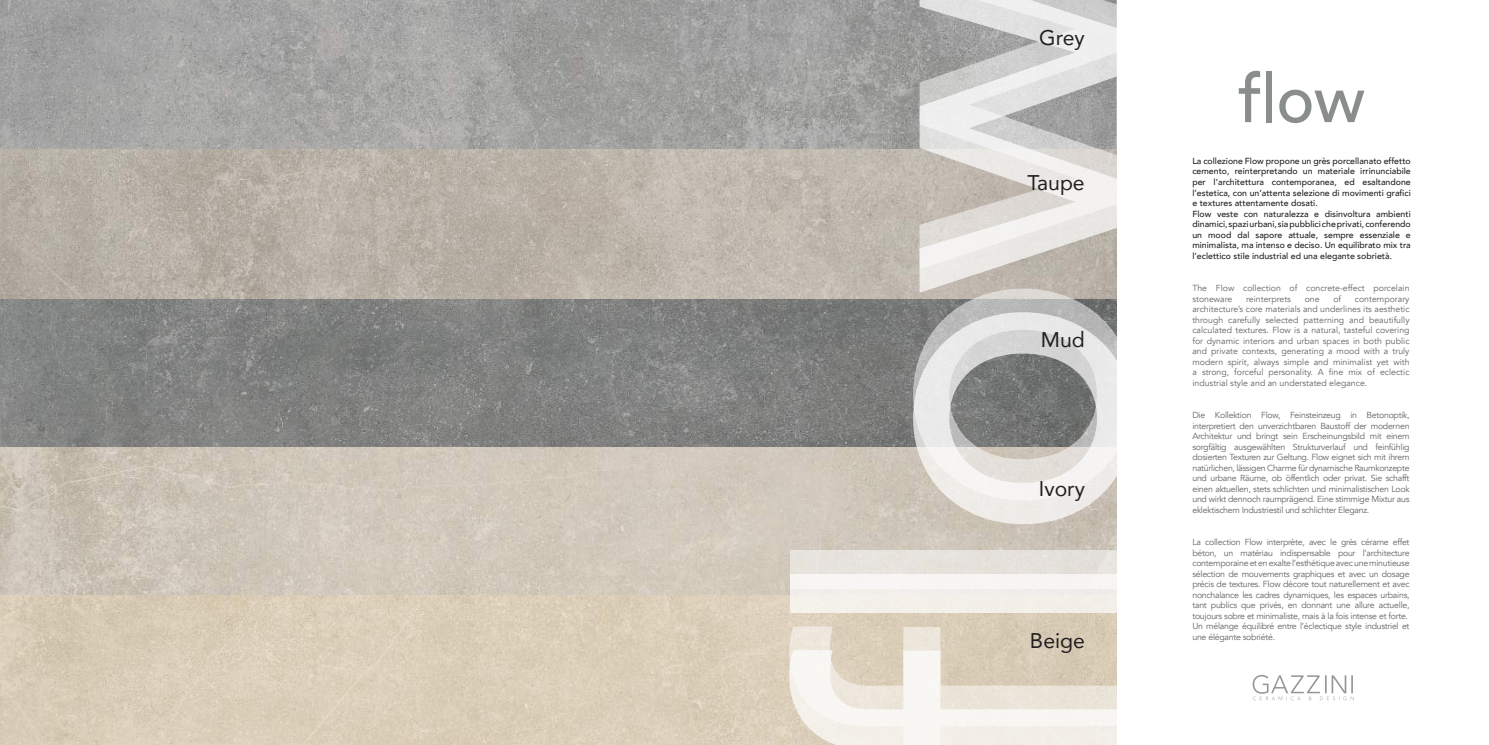
<style>
.page{position:relative;width:1489px;height:745px;background:#fff}
.page>*{position:absolute;margin:0;border:0;box-sizing:border-box;transform-origin:0 0}
.t1{font:21.18px "Avenir";color:#241f1f}
.t2{font:8.75px/10.5px "Avenir";letter-spacing:-.03em;color:#656365;text-align:justify}
.t3{font:500 8.75px/10.5px "Avenir";color:#241f1f}
.t4{font:8.75px/10.5px "Avenir";color:#656365}
</style>
<div class="page">
<img style="left:0;top:0;width:1116px;height:744px">
<svg style="left:1252px;top:675px;width:101px;height:24px"></svg>
<div style="left:1265px;top:71px;width:6px;height:51px;background:#8a8d8e"></div>
<svg style="left:1279px;top:90px;width:85px;height:33px"></svg>
<svg style="left:1238px;top:71px;width:21px;height:51px"></svg>
<svg style="left:913px;top:500px;width:204px;height:24px;background:#dbd5cd"></svg>
<div style="left:790px;top:573px;width:336px;height:39px;background:#f3efea"></div>
<svg style="left:919px;top:269px;width:198px;height:19px;background:#c6bfb7"></svg>
<svg style="left:913px;top:288px;width:204px;height:212px;background:#bbbab8"></svg>
<svg style="left:790px;top:550px;width:336px;height:38px;fill:#e8e4de"></svg>
<svg style="left:919px;top:0;width:198px;height:269px"></svg>
<svg style="left:789px;top:626px;width:328px;height:118px"></svg>
<h1 class="t1" style="left:1039px;top:20px;width:47px">Grey</h1>
<h1 class="t1" style="left:1027px;top:165px;width:59px">Taupe</h1>
<h1 class="t1" style="left:1040px;top:322px;width:45px">Mud</h1>
<h1 class="t1" style="left:1038px;top:471px;width:48px">Ivory</h1>
<h1 class="t1" style="left:1029px;top:623px;width:56px">Beige</h1>
<p class="t3" style="left:1192px;top:155px;width:220px">La collezione Flow propone un grès porcellanato effetto cemento, reinterpretando un materiale irrinunciabile per l’architettura contemporanea, ed esaltandone l’estetica, con un’attenta selezione di movimenti grafici e textures attentamente dosati.<br>Flow veste con naturalezza e disinvoltura ambienti dinamici, spazi urbani, sia pubblici che privati, conferendo un mood dal sapore attuale, sempre essenziale e minimalista, ma intenso e deciso. Un equilibrato mix tra l’eclettico stile industrial ed una elegante sobrietà.</p>
<p class="t4" style="left:1192px;top:283px;width:218px">The Flow collection of concrete-effect porcelain stoneware</p>
<p class="t4" style="left:1246px;top:293px;width:46px">reinterprets</p>
<p class="t2" style="left:1304px;top:293px;width:16px">one</p>
<p class="t2" style="left:1333px;top:293px;width:9px">of</p>
<p class="t2" style="left:1192px;top:293px;width:219px;text-indent:162px">contemporary architecture’s core materials and underlines its aesthetic through carefully selected patterning and beautifully calculated textures. Flow is a natural, tasteful covering for dynamic interiors and urban spaces in both public and private contexts, generating a mood with a truly modern spirit, always simple and minimalist yet with a strong, forceful personality. A fine mix of eclectic industrial style and an understated elegance.</p>
<p class="t2" style="left:1192px;top:409px;width:219px">Die Kollektion Flow, Feinsteinzeug in Betonoptik, interpretiert den unverzichtbaren Baustoff der modernen Architektur und bringt sein Erscheinungsbild mit einem sorgfältig ausgewählten Strukturverlauf und feinfühlig dosierten Texturen zur Geltung. Flow eignet sich mit ihrem natürlichen, lässigen Charme für dynamische Raumkonzepte und urbane Räume, ob öffentlich oder privat. Sie schafft einen aktuellen, stets schlichten und minimalistischen Look und wirkt dennoch raumprägend. Eine stimmige Mixtur aus eklektischem Industriestil und schlichter Eleganz.</p>
<p class="t2" style="left:1192px;top:536px;width:219px;text-align:left">La collection Flow interprète, avec le grès cérame effet béton, un matériau indispensable pour l’architecture contemporaine et en exalte l’esthétique avec une minutieuse sélection de mouvements graphiques et avec un dosage précis de textures. Flow décore tout naturellement et avec nonchalance les cadres dynamiques, les espaces urbains, tant publics que privés, en donnant une allure actuelle, toujours sobre et minimaliste, mais à la fois intense et forte.<br>Un mélange équilibré entre l’éclectique style industriel et une élégante sobriété.</p>
</div>
